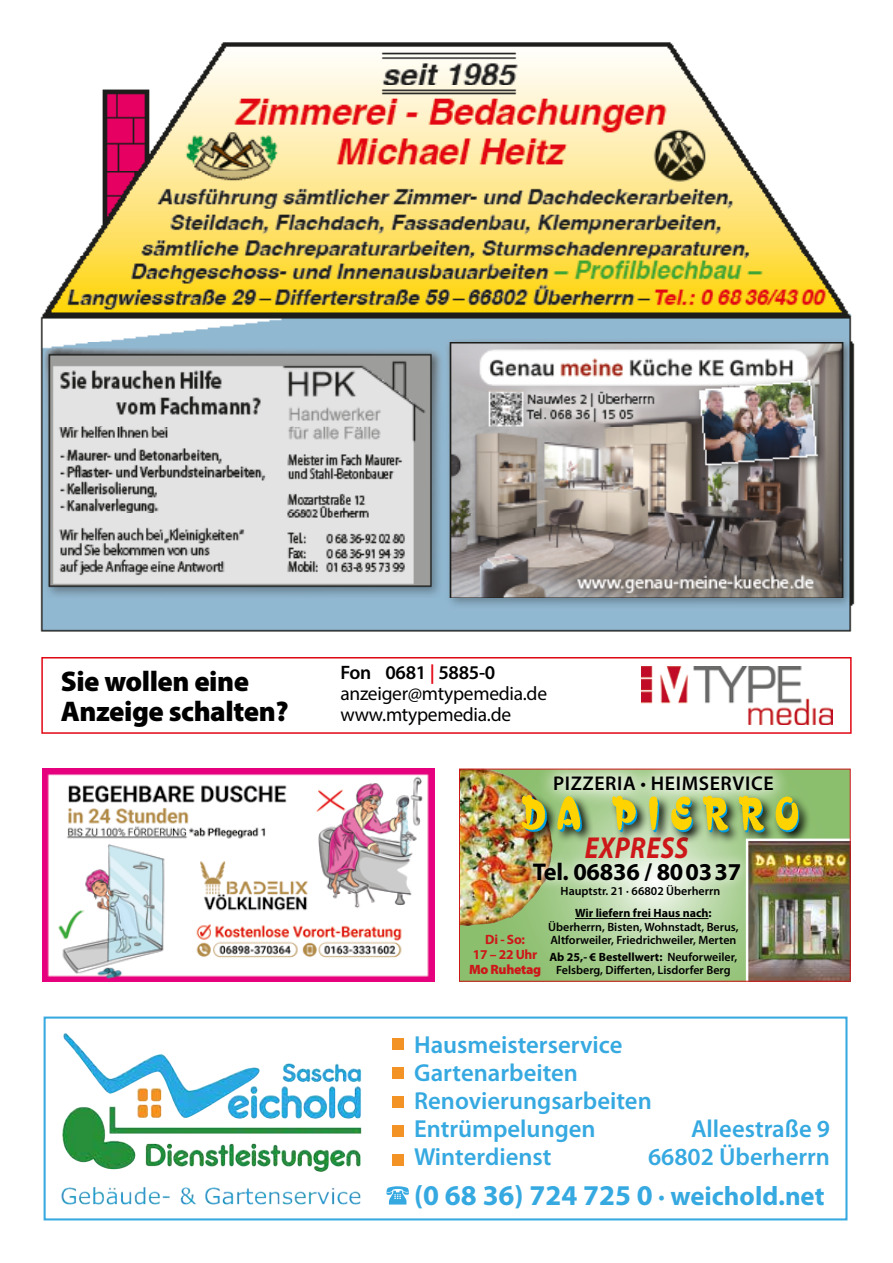
<style>
.page{position:relative;width:893px;height:1263px;background:#fff}
.page>*{position:absolute;margin:0;border:0;box-sizing:border-box;transform-origin:0 0}
.t1{font:italic 700 30.3px "Myriad Pro";letter-spacing:.02em;color:#cd1719;scale:.88 1}
.t2{font:700 28.8px "Myriad Pro";color:#36a9e1}
.t3{font:900 28.5px/30px "Myriad Pro";letter-spacing:-.015em;color:#000}
.t4{font:600 24.6px/28.2px "Myriad Pro";color:#36a9e1}
.t5{font:700 24.3px "Myriad Pro";letter-spacing:-.01em;color:#000}
.t6{font:600 19.95px "Myriad Pro";letter-spacing:.03em;color:#000}
.t7{font:19.5px/21px "Myriad Pro";letter-spacing:-.015em;color:#000}
.t8{font:700 13.5px/15px "Myriad Pro";letter-spacing:-.02em;color:#cd1719;text-align:center}
.t9{font:900 13.5px "Myriad Pro";letter-spacing:-.02em;color:#cd1719}
.t10{font:600 12px/13.5px "Myriad Pro";color:#000}
.t11{font:700 12px "Myriad Pro";color:#000}
.s1{font-weight:600}
.s2{font-weight:600;color:#e30613}
.s3{font-weight:400}
.s4{font-weight:700}
.s5{font-size:26.7px}
</style>
<div class="page">
<div style="left:41px;top:657px;width:811px;height:77px;background:#fff;border:2px solid #e30613"></div>
<img style="left:642px;top:666px;width:191px;height:58px">
<img style="left:40px;top:42px;width:815px;height:590px">
<img style="left:43px;top:769px;width:391px;height:212px">
<img style="left:61px;top:1033px;width:301px;height:172px">
<div style="left:392px;top:1038px;width:12px;height:12px;background:#f39325"></div>
<div style="left:392px;top:1067px;width:12px;height:12px;background:#f39325"></div>
<div style="left:392px;top:1096px;width:12px;height:12px;background:#f39325"></div>
<div style="left:392px;top:1125px;width:12px;height:12px;background:#f39325"></div>
<div style="left:392px;top:1154px;width:12px;height:12px;background:#f39325"></div>
<svg style="left:386px;top:1186px;width:23px;height:18px"></svg>
<div style="left:44px;top:1016px;width:803px;height:204px;border:2px solid #36a9e1"></div>
<svg style="left:461px;top:771px;width:387px;height:208px;background:#a7cd90"></svg>
<svg style="left:553px;top:771px;width:237px;height:19px;background:#c6dfb8"></svg>
<img style="left:461px;top:771px;width:92px;height:155px">
<svg style="left:522px;top:852px;width:224px;height:40px;background:#cedcb8"></svg>
<svg style="left:521px;top:793px;width:290px;height:51px;background:#a5bf8a"></svg>
<img style="left:520px;top:792px;width:282px;height:46px">
<img style="left:518px;top:790px;width:282px;height:46px">
<img style="left:746px;top:838px;width:102px;height:141px">
<hr style="left:575px;top:918px;width:134px;height:1px;background:#000">
<h3 class="t3" style="left:61px;top:665px;width:229px">Sie wollen eine<br>Anzeige schalten?</h3>
<h3 class="t7" style="left:340px;top:661px;width:208px"><span class="s1">Fon 0681</span> <span class="s2">|</span> <span class="s1">5885-0 </span>anzeiger@mtypemedia.de www.mtypemedia.de</h3>
<h3 class="t6" style="left:553px;top:771px;width:222px">PIZZERIA <span class="s3">•</span> HEIMSERVICE</h3>
<h1 class="t1" style="left:585px;top:828px;width:119px">EXPRESS</h1>
<p class="t10" style="left:561px;top:884px;width:161px">Hauptstr. 21 · 66802 Überherrn</p>
<p class="t11" style="left:575px;top:905px;width:138px">Wir liefern frei Haus nach:</p>
<p class="t10" style="left:548px;top:920px;width:192px">Überherrn, Bisten, Wohnstadt, Berus,<br>Altforweiler, Friedrichweiler, Merten</p>
<p class="t10" style="left:549px;top:950px;width:189px;text-align:center"><span class="s4">Ab 25,- € Bestellwert:</span> Neuforweiler,<br>Felsberg, Differten, Lisdorfer Berg</p>
<h3 class="t5" style="left:533px;top:856px;width:210px">Tel. 06836 / 800337</h3>
<p class="t8" style="left:473px;top:931px;width:66px">Di - So:<br>17 – 22 Uhr</p>
<p class="t9" style="left:469px;top:960px;width:74px">Mo Ruhetag</p>
<h3 class="t4" style="left:414px;top:1029px;width:239px">Hausmeisterservice<br>Gartenarbeiten<br>Renovierungsarbeiten<br>Entrümpelungen</h3>
<h3 class="t4" style="left:691px;top:1114px;width:140px">Alleestraße 9</h3>
<h3 class="t4" style="left:414px;top:1142px;width:139px">Winterdienst</h3>
<h3 class="t4" style="left:648px;top:1142px;width:184px">66802 Überherrn</h3>
<h2 class="t2" style="left:414px;top:1176px;width:412px">(0 68 36) 724 725 0 <span class="s5">· weichold.net</span></h2>
</div>
